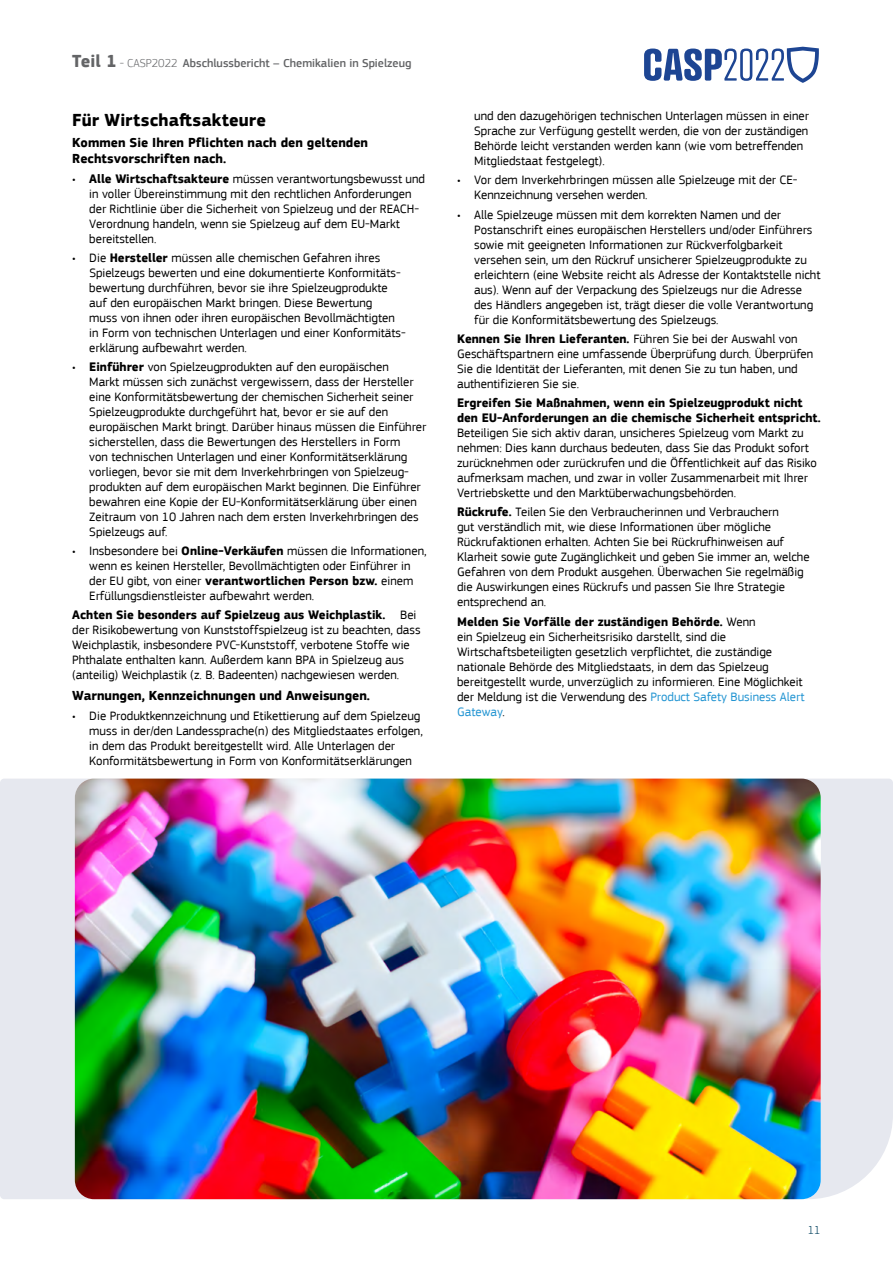
<style>
.page{position:relative;width:893px;height:1263px;background:#fff}
.page>*{position:absolute;margin:0;border:0;box-sizing:border-box;transform-origin:0 0}
.t1{font:700 18px "EC Square Sans Pro";letter-spacing:.005em;color:#000}
.t2{font:700 13.5px/16.5px "EC Square Sans Pro";color:#000}
.t3{font:12.75px/15px "EC Square Sans Pro";color:#000}
.t4{font:700 12.75px/15px "EC Square Sans Pro";color:#000}
.t5{font:500 12px "EC Square Sans Pro";color:#636466}
.t6{font:300 12px "EC Square Sans Pro";color:#02405d}
.s1{font-weight:700;font-size:18px}
.s2{font-weight:300}
.s3{font-weight:700}
.s4{color:#2194d2}
</style>
<div class="page">
<div style="left:0;top:779px;width:893px;height:420px;background:#e6e8ef"></div>
<img style="left:75px;top:778px;width:746px;height:421px">
<svg style="left:644px;top:47px;width:175px;height:36px"></svg>
<p class="t5" style="left:72px;top:56px;width:341px"><span class="s1">Teil 1</span> <span class="s2">- CASP2022</span> Abschlussbericht – Chemikalien in Spielzeug</p>
<h1 class="t1" style="left:72px;top:109px;width:195px">Für Wirtschaftsakteure</h1>
<p class="t2" style="left:72px;top:135px;width:297px">Kommen Sie Ihren Pflichten nach den geltenden<br>Rechtsvorschriften nach.</p>
<p class="t3" style="left:89px;top:171px;width:337px;text-indent:-17px">• <span class="s3">Alle Wirtschaftsakteure</span> müssen verantwortungsbewusst und in voller Übereinstimmung mit den rechtlichen Anforderungen der Richtlinie über die Sicherheit von Spielzeug und der REACH-Verordnung handeln, wenn sie Spielzeug auf dem EU-Markt bereitstellen.</p>
<p class="t3" style="left:89px;top:250px;width:318px;text-indent:-17px">• Die <span class="s3">Hersteller</span> müssen alle chemischen Gefahren ihres Spielzeugs bewerten und eine dokumentierte Konformitäts&shy;bewertung durchführen, bevor sie ihre Spielzeugprodukte auf den europäischen Markt bringen. Diese Bewertung<br>muss von ihnen oder ihren europäischen Bevollmächtigten in Form von technischen Unterlagen und einer Konformitäts&shy;erklärung aufbewahrt werden.</p>
<p class="t3" style="left:89px;top:359px;width:339px;text-indent:-17px">• <span class="s3">Einführer</span> von Spielzeugprodukten auf den europäischen<br>Markt müssen sich zunächst vergewissern, dass der Hersteller eine Konformitätsbewertung der chemischen Sicherheit seiner Spielzeugprodukte durchgeführt hat, bevor er sie auf den europäischen Markt bringt. Darüber hinaus müssen die Einführer sicherstellen, dass die Bewertungen des Herstellers in Form<br>von technischen Unterlagen und einer Konformitätserklärung vorliegen, bevor sie mit dem Inverkehrbringen von Spielzeug&shy;produkten auf dem europäischen Markt beginnen. Die Einführer bewahren eine Kopie der EU-Konformitätserklärung über einen Zeitraum von 10 Jahren nach dem ersten Inverkehrbringen des Spielzeugs auf.</p>
<p class="t3" style="left:89px;top:544px;width:339px;text-indent:-17px">• Insbesondere bei <span class="s3">Online-Verkäufen</span> müssen die Informationen, wenn es keinen Hersteller, Bevollmächtigten oder Einführer in der EU gibt, von einer <span class="s3">verantwortlichen Person bzw.</span> einem Erfüllungsdienstleister aufbewahrt werden.</p>
<p class="t3" style="left:72px;top:608px;width:350px"><span class="s3">Achten Sie besonders auf Spielzeug aus Weichplastik.</span> Bei der Risikobewertung von Kunststoffspielzeug ist zu beachten, dass Weichplastik, insbesondere PVC-Kunststoff, verbotene Stoffe wie Phthalate enthalten kann. Außerdem kann BPA in Spielzeug aus (anteilig) Weichplastik (z. B. Badeenten) nachgewiesen werden.</p>
<p class="t2" style="left:72px;top:688px;width:299px">Warnungen, Kennzeichnungen und Anweisungen.</p>
<p class="t3" style="left:89px;top:708px;width:335px;text-indent:-17px">• Die Produktkennzeichnung und Etikettierung auf dem Spielzeug muss in der/den Landessprache(n) des Mitgliedstaates erfolgen, in dem das Produkt bereitgestellt wird. Alle Unterlagen der Konformitätsbewertung in Form von Konformitätserklärungen</p>
<p class="t3" style="left:474px;top:108px;width:336px">und den dazugehörigen technischen Unterlagen müssen in einer Sprache zur Verfügung gestellt werden, die von der zuständigen Behörde leicht verstanden werden kann (wie vom betreffenden Mitgliedstaat festgelegt).</p>
<p class="t3" style="left:474px;top:173px;width:325px;text-indent:-17px">• Vor dem Inverkehrbringen müssen alle Spielzeuge mit der CE-<br>Kennzeichnung versehen werden.</p>
<p class="t3" style="left:474px;top:207px;width:348px;text-indent:-17px">• Alle Spielzeuge müssen mit dem korrekten Namen und der Postanschrift eines europäischen Herstellers und/oder Einführers sowie mit geeigneten Informationen zur Rückverfolgbarkeit versehen sein, um den Rückruf unsicherer Spielzeugprodukte zu erleichtern (eine Website reicht als Adresse der Kontaktstelle nicht aus). Wenn auf der Verpackung des Spielzeugs nur die Adresse des Händlers angegeben ist, trägt dieser die volle Verantwortung für die Konformitätsbewertung des Spielzeugs.</p>
<p class="t3" style="left:457px;top:331px;width:358px"><span class="s3">Kennen Sie Ihren Lieferanten.</span> Führen Sie bei der Auswahl von Geschäftspartnern eine umfassende Überprüfung durch. Überprüfen Sie die Identität der Lieferanten, mit denen Sie zu tun haben, und authentifizieren Sie sie.</p>
<p class="t4" style="left:457px;top:396px;width:365px">Ergreifen Sie Maßnahmen, wenn ein Spielzeugprodukt nicht den EU-Anforderungen an die chemische Sicherheit entspricht.</p>
<p class="t3" style="left:457px;top:425px;width:361px">Beteiligen Sie sich aktiv daran, unsicheres Spielzeug vom Markt zu nehmen: Dies kann durchaus bedeuten, dass Sie das Produkt sofort zurücknehmen oder zurückrufen und die Öffentlichkeit auf das Risiko aufmerksam machen, und zwar in voller Zusammenarbeit mit Ihrer Vertriebskette und den Marktüberwachungsbehörden.</p>
<p class="t3" style="left:457px;top:505px;width:354px"><span class="s3">Rückrufe.</span> Teilen Sie den Verbraucherinnen und Verbrauchern<br>gut verständlich mit, wie diese Informationen über mögliche Rückrufaktionen erhalten. Achten Sie bei Rückrufhinweisen auf Klarheit sowie gute Zugänglichkeit und geben Sie immer an, welche Gefahren von dem Produkt ausgehen. Überwachen Sie regelmäßig die Auswirkungen eines Rückrufs und passen Sie Ihre Strategie entsprechend an.</p>
<p class="t3" style="left:457px;top:614px;width:349px"><span class="s3">Melden Sie Vorfälle der zuständigen Behörde.</span> Wenn<br>ein Spielzeug ein Sicherheitsrisiko darstellt, sind die Wirtschaftsbeteiligten gesetzlich verpflichtet, die zuständige nationale Behörde des Mitgliedstaats, in dem das Spielzeug bereitgestellt wurde, unverzüglich zu informieren. Eine Möglichkeit der Meldung ist die Verwendung des <span class="s4">Product Safety Business Alert Gateway</span>.</p>
<p class="t6" style="left:808px;top:1223px;width:14px">11</p>
</div>
